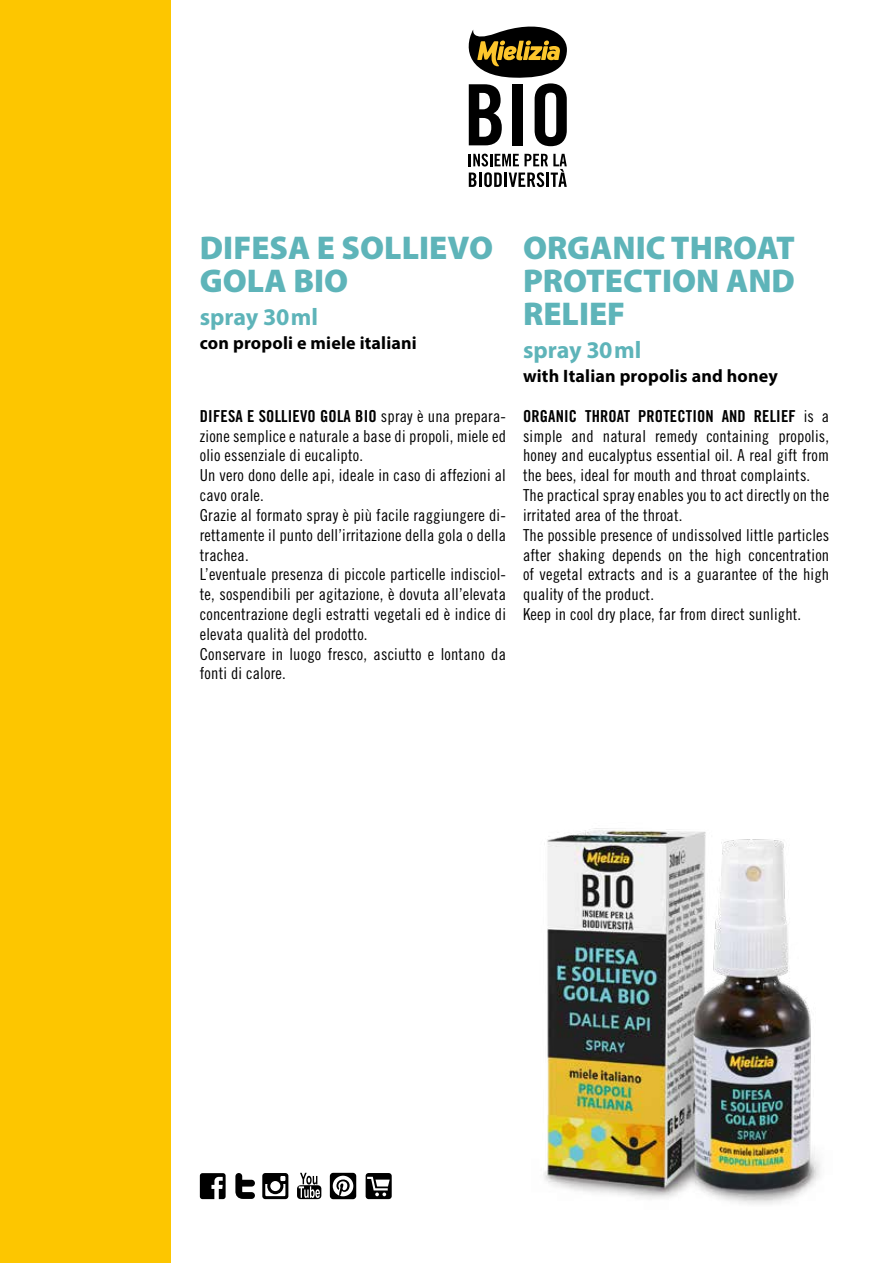
<style>
.page{position:relative;width:893px;height:1263px;background:#fff}
.page>*{position:absolute;margin:0;border:0;box-sizing:border-box;transform-origin:0 0}
.t1{font:900 33px/33px "Myriad Pro";color:#5eb4b9}
.t2{font:700 24px "Myriad Pro";color:#5eb4b9}
.t3{font:700 18px "Myriad Pro";letter-spacing:.01em;color:#000}
.t4{font:16.5px/19.8px "Trade Gothic Cond Eighteen";letter-spacing:.01em;color:#000}
.t5{font:16.5px "Trade Gothic Bold Cond Twenty";letter-spacing:.01em;color:#000}
.s1{font-family:"Trade Gothic Cond Eighteen"}
</style>
<div class="page">
<div style="left:0;top:0;width:170px;height:1263px;background:#fdc600"></div>
<img style="left:543px;top:828px;width:277px;height:376px">
<svg style="left:468px;top:26px;width:99px;height:120px"></svg>
<svg style="left:469px;top:154px;width:98px;height:33px"></svg>
<svg style="left:262px;top:1173px;width:26px;height:26px"></svg>
<svg style="left:235px;top:1173px;width:20px;height:26px"></svg>
<svg style="left:200px;top:1173px;width:26px;height:26px"></svg>
<svg style="left:297px;top:1173px;width:24px;height:26px"></svg>
<svg style="left:366px;top:1173px;width:26px;height:26px"></svg>
<svg style="left:330px;top:1173px;width:26px;height:26px"></svg>
<h1 class="t1" style="left:200px;top:230px;width:295px">DIFESA E SOLLIEVO<br>GOLA BIO</h1>
<h2 class="t2" style="left:200px;top:301px;width:120px">spray 30ml</h2>
<p class="t3" style="left:200px;top:331px;width:218px">con propoli e miele italiani</p>
<p class="t5" style="left:200px;top:406px;width:308px">DIFESA E SOLLIEVO GOLA BIO <span class="s1">spray è una prepara-</span></p>
<p class="t4" style="left:200px;top:426px;width:308px">zione semplice e naturale a base di propoli, miele ed olio essenziale di eucalipto.<br>Un vero dono delle api, ideale in caso di affezioni al cavo orale.<br>Grazie al formato spray è più facile raggiungere di&shy;rettamente il punto dell’irritazione della gola o della trachea.<br>L’eventuale presenza di piccole particelle indisciol&shy;te, sospendibili per agitazione, è dovuta all’elevata concentrazione degli estratti vegetali ed è indice di elevata qualità del prodotto.<br>Conservare in luogo fresco, asciutto e lontano da fonti di calore.</p>
<h1 class="t1" style="left:523px;top:230px;width:273px;text-align:justify">ORGANIC THROAT PROTECTION AND RELIEF</h1>
<h2 class="t2" style="left:523px;top:334px;width:120px">spray 30ml</h2>
<p class="t3" style="left:523px;top:364px;width:256px">with Italian propolis and honey</p>
<p class="t5" style="left:523px;top:406px;width:308px">ORGANIC THROAT PROTECTION AND RELIEF <span class="s1">is a</span></p>
<p class="t4" style="left:523px;top:426px;width:308px">simple and natural remedy containing propolis, honey and eucalyptus essential oil. A real gift from the bees, ideal for mouth and throat complaints.<br>The practical spray enables you to act directly on the irritated area of the throat.<br>The possible presence of undissolved little particles after shaking depends on the high concentration of vegetal extracts and is a guarantee of the high quality of the product.<br>Keep in cool dry place, far from direct sunlight.</p>
</div>
